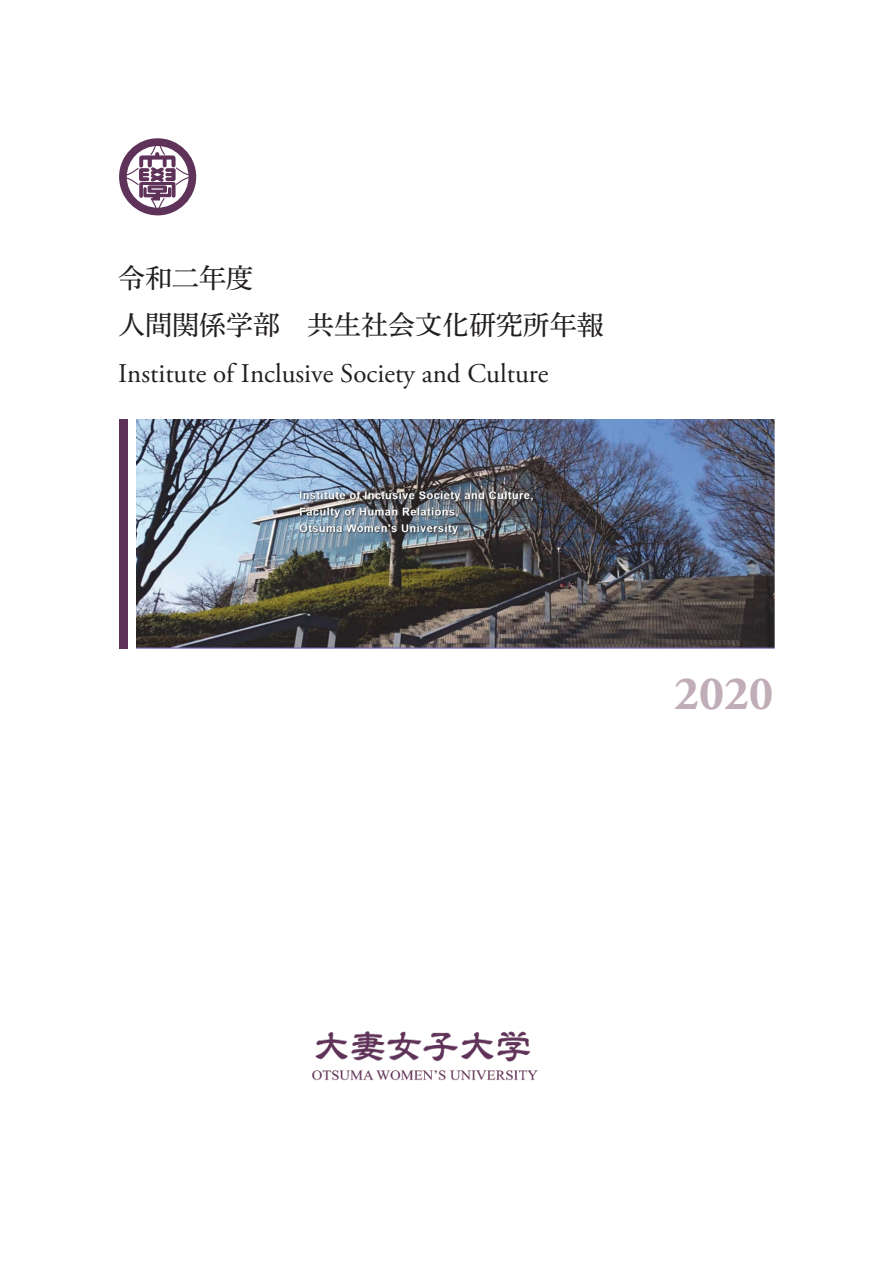
<style>
.page{position:relative;width:893px;height:1263px;background:#fff}
.page>*{position:absolute;margin:0;border:0;box-sizing:border-box;transform-origin:0 0}
.t1{font:700 48px "Adobe Garamond Pro";color:#c1adb8}
.t2{font:27px "Adobe Garamond Pro";color:#231f20}
.t3{font:27px/46.5px "Shuei Min Pr 6 N M";color:#231f20}
.s1{font-family:"Minion Pro"}
</style>
<div class="page">
<img style="left:136px;top:419px;width:638px;height:229px">
<img style="left:312px;top:1031px;width:226px;height:50px">
<div style="left:119px;top:419px;width:9px;height:230px;background:#5f325a"></div>
<svg style="left:119px;top:138px;width:77px;height:77px"></svg>
<p class="t3" style="left:118px;top:251px;width:487px">令和二年度<br>人間関係学部　共生社会文化研究所年報</p>
<p class="t2" style="left:118px;top:357px;width:432px">Institute of Inclusive Society and Culture</p>
<h1 class="t1" style="left:674px;top:666px;width:100px">202<span class="s1">0</span></h1>
</div>
